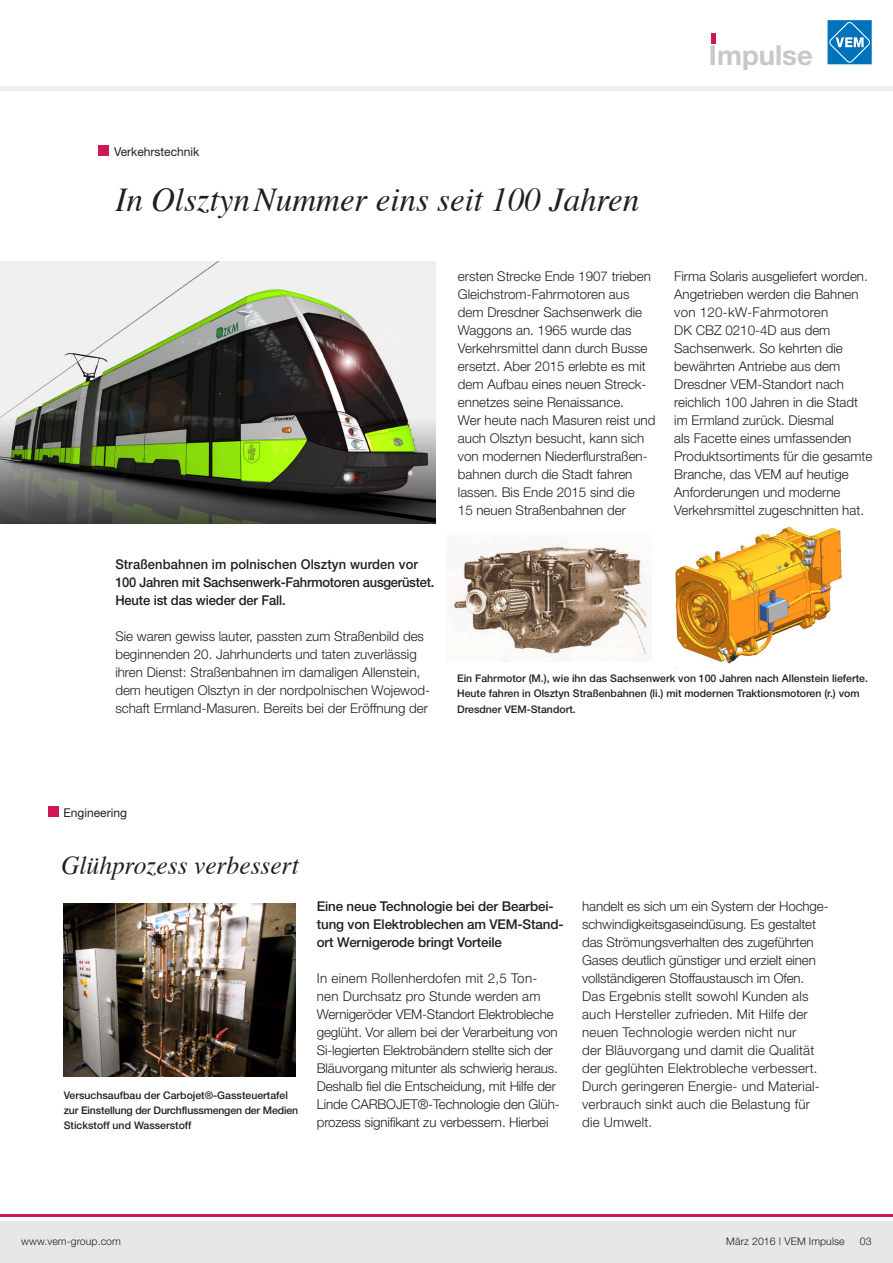
<style>
.page{position:relative;width:893px;height:1263px;background:#fff}
.page>*{position:absolute;margin:0;border:0;box-sizing:border-box;transform-origin:0 0}
.t1{font:italic 33.3px "Times";color:#231f20}
.t2{font:700 27.6px "Helvetica Neue";color:#c7c8ca}
.t3{font:italic 25.8px "Times";color:#231f20}
.t4{font:300 13.5px/18px "Helvetica Neue";color:#231f20}
.t5{font:500 13.5px/18px "Helvetica Neue";letter-spacing:-.01em;color:#231f20;scale:.96 1}
.t6{font:500 13.5px/18px "Helvetica Neue";letter-spacing:-.01em;color:#231f20}
.t7{font:12.15px "Helvetica Neue";color:#231f20}
.t8{font:500 10.5px/15px "Helvetica Neue";color:#231f20}
.t9{font:300 10.5px "Helvetica Neue";letter-spacing:.01em;color:#231f20}
</style>
<div class="page">
<hr style="left:711px;top:33px;width:4px;height:10px;background:#cf1852">
<div style="left:828px;top:20px;width:44px;height:44px;background:#0072bc"></div>
<svg style="left:829px;top:22px;width:41px;height:41px"></svg>
<div style="left:0;top:1222px;width:893px;height:41px;background:#e6e7e9"></div>
<hr style="left:0;top:1215px;width:893px;height:2px;background:#cf1852">
<div style="left:0;top:86px;width:893px;height:5px;background:#eeeff0"></div>
<div style="left:99px;top:145px;width:10px;height:11px;background:#cf1852"></div>
<img style="left:448px;top:541px;width:203px;height:120px">
<img style="left:675px;top:527px;width:167px;height:137px">
<img style="left:1px;top:262px;width:435px;height:261px">
<div style="left:48px;top:807px;width:11px;height:10px;background:#cf1852"></div>
<img style="left:64px;top:903px;width:231px;height:173px">
<p class="t7" style="left:114px;top:144px;width:87px">Verkehrstechnik</p>
<h1 class="t1" style="left:115px;top:171px;width:526px">In OlsztynNummer eins seit 100 Jahren</h1>
<h2 class="t2" style="left:709px;top:38px;width:105px">Impulse</h2>
<p class="t5" style="left:115px;top:555px;width:334px">Straßenbahnen im polnischen Olsztyn wurden vor<br>100 Jahren mit Sachsenwerk-Fahrmotoren ausgerüstet.<br>Heute ist das wieder der Fall.</p>
<p class="t4" style="left:115px;top:627px;width:316px">Sie waren gewiss lauter, passten zum Straßenbild des beginnenden 20. Jahrhunderts und taten zuverlässig ihren Dienst: Straßenbahnen im damaligen Allenstein, dem heutigen Olsztyn in der nordpolnischen Wojewod&shy;schaft Ermland-Masuren. Bereits bei der Eröffnung der</p>
<p class="t4" style="left:458px;top:267px;width:199px">ersten Strecke Ende 1907 trieben<br>Gleichstrom-Fahrmotoren aus dem Dresdner Sachsenwerk die<br>Waggons an. 1965 wurde das<br>Verkehrsmittel dann durch Busse ersetzt. Aber 2015 erlebte es mit dem Aufbau eines neuen Streck&shy;ennetzes seine Renaissance.<br>Wer heute nach Masuren reist und auch Olsztyn besucht, kann sich von modernen Niederflurstraßen&shy;bahnen durch die Stadt fahren lassen. Bis Ende 2015 sind die<br>15 neuen Straßenbahnen der</p>
<p class="t4" style="left:674px;top:267px;width:200px">Firma Solaris ausgeliefert worden.<br>Angetrieben werden die Bahnen von 120-kW-Fahrmotoren<br>DK CBZ 0210-4D aus dem<br>Sachsenwerk. So kehrten die bewährten Antriebe aus dem<br>Dresdner VEM-Standort nach reichlich 100 Jahren in die Stadt im Ermland zurück. Diesmal<br>als Facette eines umfassenden<br>Produktsortiments für die gesamte<br>Branche, das VEM auf heutige<br>Anforderungen und moderne<br>Verkehrsmittel zugeschnitten hat.</p>
<p class="t8" style="left:457px;top:671px;width:412px">Ein Fahrmotor (M.), wie ihn das Sachsenwerk von 100 Jahren nach Allenstein lieferte.<br>Heute fahren in Olsztyn Straßenbahnen (li.) mit modernen Traktionsmotoren (r.) vom<br>Dresdner VEM-Standort.</p>
<p class="t7" style="left:64px;top:805px;width:65px">Engineering</p>
<h3 class="t3" style="left:61px;top:843px;width:239px">Glühprozess verbessert</h3>
<p class="t8" style="left:64px;top:1088px;width:236px">Versuchsaufbau der Carbojet®-Gassteuertafel zur Einstellung der Durchflussmengen der Medien<br>Stickstoff und Wasserstoff</p>
<p class="t6" style="left:317px;top:897px;width:248px">Eine neue Technologie bei der Bearbei&shy;tung von Elektroblechen am VEM-Stand&shy;ort Wernigerode bringt Vorteile</p>
<p class="t4" style="left:317px;top:969px;width:244px">In einem Rollenherdofen mit 2,5 Ton&shy;nen Durchsatz pro Stunde werden am Wernigeröder VEM-Standort Elektrobleche geglüht. Vor allem bei der Verarbeitung von Si-legierten Elektrobändern stellte sich der Bläuvorgang mitunter als schwierig heraus.<br>Deshalb fiel die Entscheidung, mit Hilfe der Linde CARBOJET®-Technologie den Glüh&shy;prozess signifikant zu verbessern. Hierbei</p>
<p class="t4" style="left:582px;top:897px;width:248px">handelt es sich um ein System der Hochge&shy;schwindigkeitsgaseindüsung. Es gestaltet das Strömungsverhalten des zugeführten Gases deutlich günstiger und erzielt einen vollständigeren Stoffaustausch im Ofen.<br>Das Ergebnis stellt sowohl Kunden als auch Hersteller zufrieden. Mit Hilfe der neuen Technologie werden nicht nur<br>der Bläuvorgang und damit die Qualität der geglühten Elektrobleche verbessert.<br>Durch geringeren Energie- und Material&shy;verbrauch sinkt auch die Belastung für die Umwelt.</p>
<p class="t9" style="left:21px;top:1234px;width:101px">www.vem-group.com</p>
<p class="t9" style="left:726px;top:1234px;width:120px">März 2016 | VEM Impulse</p>
<p class="t9" style="left:860px;top:1234px;width:13px">03</p>
</div>
